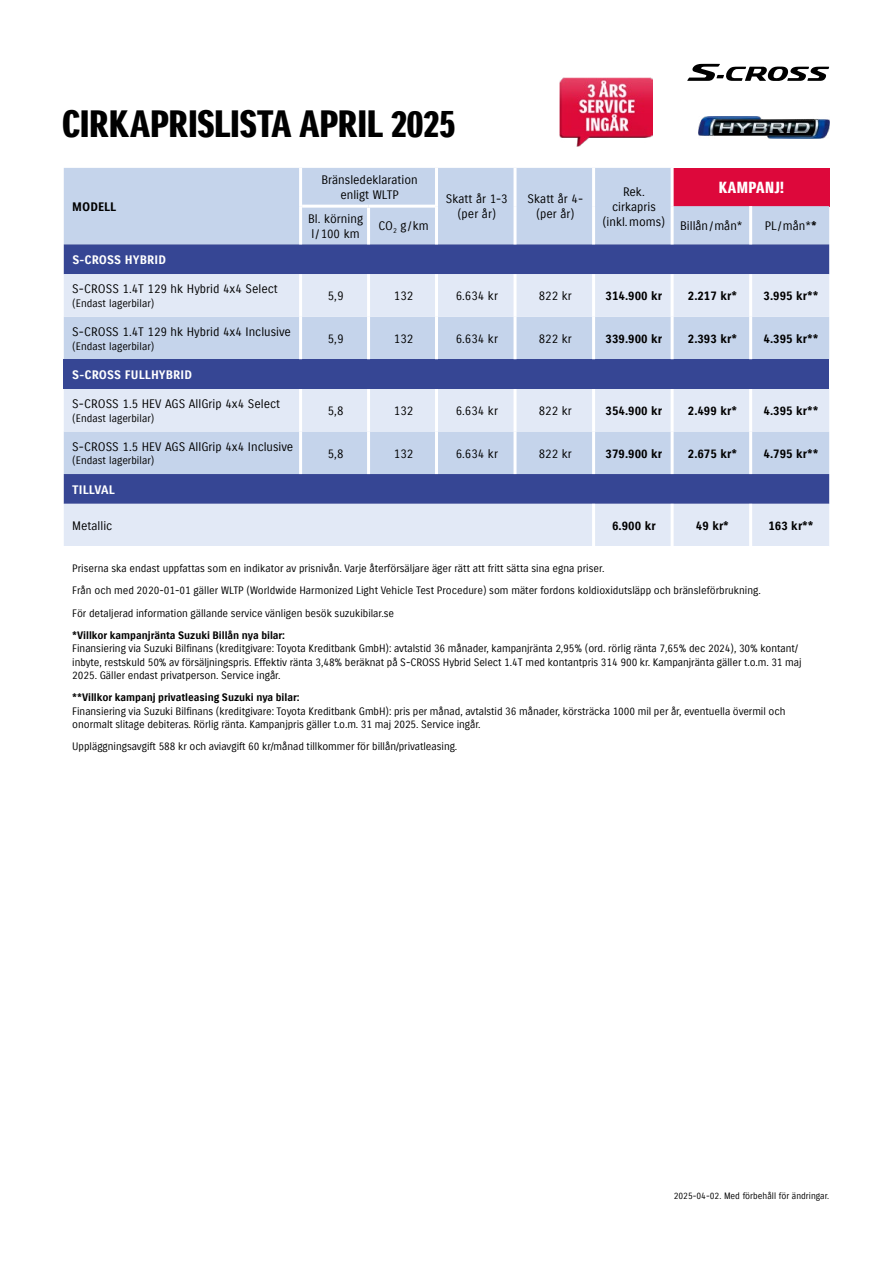
<style>
.page{position:relative;width:893px;height:1263px;background:#fff}
.page>*{position:absolute;margin:0;border:0;box-sizing:border-box;transform-origin:0 0}
.t1{font:37.05px "Suzuki PRO Headline";letter-spacing:-.01em;color:#000;scale:1.11 1}
.t2{font:15.6px "Suzuki PRO Headline";letter-spacing:.02em;color:#fff;scale:1.11 1}
.t3{font:12px/15px "Suzuki PRO Regular";color:#000;text-align:center}
.t4{font:12px "Suzuki PRO Bold";color:#000}
.t5{font:12px "Suzuki PRO Bold";letter-spacing:.01em;color:#fff}
.t6{font:10.5px/13.5px "Suzuki PRO Regular";letter-spacing:-.005em;color:#000}
.t7{font:10.5px "Suzuki PRO Bold";letter-spacing:-.005em;color:#000}
.t8{font:9px "Suzuki PRO Regular";color:#000}
.s1{font-family:"Suzuki PRO Bold"}
</style>
<div class="page">
<img style="left:698px;top:117px;width:131px;height:22px">
<div style="left:64px;top:168px;width:607px;height:38px;background:#c5d4eb"></div>
<div style="left:672px;top:168px;width:157px;height:38px;background:#dd083b"></div>
<div style="left:64px;top:206px;width:765px;height:38px;background:#c5d4eb"></div>
<div style="left:64px;top:244px;width:765px;height:30px;background:#364694"></div>
<svg style="left:64px;top:274px;width:765px;height:272px;background:#bbc7e2"></svg>
<div style="left:64px;top:359px;width:765px;height:30px;background:#364694"></div>
<div style="left:64px;top:389px;width:765px;height:42px;background:#e2e9f6"></div>
<hr style="left:367px;top:208px;width:3px;height:36px;background:#fff">
<hr style="left:302px;top:205px;width:67px;height:3px;background:#fff">
<hr style="left:369px;top:205px;width:66px;height:3px;background:#fff">
<hr style="left:299px;top:206px;width:3px;height:38px;background:#fff">
<hr style="left:299px;top:168px;width:3px;height:38px;background:#fff">
<hr style="left:435px;top:168px;width:3px;height:38px;background:#fff">
<hr style="left:514px;top:168px;width:3px;height:38px;background:#fff">
<hr style="left:592px;top:168px;width:3px;height:38px;background:#fff">
<hr style="left:435px;top:206px;width:3px;height:38px;background:#fff">
<hr style="left:514px;top:206px;width:3px;height:38px;background:#fff">
<hr style="left:592px;top:206px;width:3px;height:38px;background:#fff">
<hr style="left:299px;top:274px;width:3px;height:43px;background:#fff">
<hr style="left:367px;top:274px;width:3px;height:43px;background:#fff">
<hr style="left:435px;top:274px;width:3px;height:43px;background:#fff">
<hr style="left:514px;top:274px;width:3px;height:43px;background:#fff">
<hr style="left:592px;top:274px;width:3px;height:43px;background:#fff">
<hr style="left:299px;top:317px;width:3px;height:42px;background:#fff">
<hr style="left:367px;top:317px;width:3px;height:42px;background:#fff">
<hr style="left:435px;top:317px;width:3px;height:42px;background:#fff">
<hr style="left:514px;top:317px;width:3px;height:42px;background:#fff">
<hr style="left:592px;top:317px;width:3px;height:42px;background:#fff">
<hr style="left:299px;top:389px;width:3px;height:42px;background:#fff">
<hr style="left:367px;top:389px;width:3px;height:42px;background:#fff">
<hr style="left:435px;top:389px;width:3px;height:42px;background:#fff">
<hr style="left:514px;top:389px;width:3px;height:42px;background:#fff">
<hr style="left:592px;top:389px;width:3px;height:42px;background:#fff">
<hr style="left:299px;top:431px;width:3px;height:43px;background:#fff">
<hr style="left:367px;top:431px;width:3px;height:43px;background:#fff">
<hr style="left:435px;top:431px;width:3px;height:43px;background:#fff">
<hr style="left:514px;top:431px;width:3px;height:43px;background:#fff">
<hr style="left:592px;top:431px;width:3px;height:43px;background:#fff">
<hr style="left:671px;top:168px;width:3px;height:38px;background:#fff">
<hr style="left:671px;top:206px;width:3px;height:38px;background:#fff">
<hr style="left:592px;top:504px;width:3px;height:42px;background:#fff">
<hr style="left:671px;top:504px;width:3px;height:42px;background:#fff">
<hr style="left:671px;top:274px;width:3px;height:43px;background:#fff">
<hr style="left:671px;top:317px;width:3px;height:42px;background:#fff">
<hr style="left:671px;top:389px;width:3px;height:42px;background:#fff">
<hr style="left:671px;top:431px;width:3px;height:43px;background:#fff">
<hr style="left:749px;top:206px;width:3px;height:38px;background:#fff">
<hr style="left:749px;top:274px;width:3px;height:43px;background:#fff">
<hr style="left:749px;top:317px;width:3px;height:42px;background:#fff">
<hr style="left:749px;top:389px;width:3px;height:42px;background:#fff">
<hr style="left:749px;top:431px;width:3px;height:43px;background:#fff">
<hr style="left:749px;top:504px;width:3px;height:42px;background:#fff">
<svg style="left:687px;top:64px;width:142px;height:17px"></svg>
<img style="left:559px;top:78px;width:93px;height:69px">
<h1 class="t1" style="left:62px;top:102px;width:357px">CIRKAPRISLISTA APRIL 2025</h1>
<p class="t4" style="left:72px;top:199px;width:46px">MODELL</p>
<p class="t5" style="left:72px;top:253px;width:95px">S-CROSS HYBRID</p>
<p class="t3" style="left:72px;top:282px;width:207px">S-CROSS 1.4T 129 hk Hybrid 4x4 Select</p>
<p class="t6" style="left:72px;top:297px;width:84px">(Endast lagerbilar)</p>
<p class="t3" style="left:72px;top:324px;width:220px">S-CROSS 1.4T 129 hk Hybrid 4x4 Inclusive</p>
<p class="t6" style="left:72px;top:339px;width:84px">(Endast lagerbilar)</p>
<p class="t5" style="left:72px;top:367px;width:121px">S-CROSS FULLHYBRID</p>
<p class="t3" style="left:72px;top:397px;width:209px">S-CROSS 1.5 HEV AGS AllGrip 4x4 Select</p>
<p class="t6" style="left:72px;top:411px;width:84px">(Endast lagerbilar)</p>
<p class="t3" style="left:72px;top:439px;width:223px">S-CROSS 1.5 HEV AGS AllGrip 4x4 Inclusive</p>
<p class="t6" style="left:72px;top:454px;width:84px">(Endast lagerbilar)</p>
<p class="t3" style="left:321px;top:173px;width:98px">Bränsledeklaration enligt WLTP</p>
<h2 class="t2" style="left:719px;top:178px;width:60px">KAMPANJ!</h2>
<p class="t3" style="left:446px;top:192px;width:63px">Skatt år 1-3 (per år)</p>
<p class="t3" style="left:528px;top:192px;width:57px">Skatt år 4- (per år)</p>
<p class="t3" style="left:602px;top:184px;width:64px">Rek. cirkapris (inkl.moms)</p>
<p class="t3" style="left:308px;top:211px;width:56px;text-align:left">Bl. körning l/100 km</p>
<p class="t3" style="left:378px;top:218px;width:52px">CO<sub>2</sub> g/km</p>
<p class="t3" style="left:680px;top:218px;width:64px">Billån/mån*</p>
<p class="t3" style="left:765px;top:218px;width:54px">PL /mån*<span class="s1">*</span></p>
<p class="t3" style="left:328px;top:289px;width:17px">5,9</p>
<p class="t3" style="left:394px;top:289px;width:21px">132</p>
<p class="t3" style="left:456px;top:289px;width:44px">6.634 kr</p>
<p class="t3" style="left:539px;top:289px;width:35px">822 kr</p>
<p class="t4" style="left:606px;top:289px;width:58px">314.900 kr</p>
<p class="t4" style="left:688px;top:289px;width:51px">2.217 kr*</p>
<p class="t4" style="left:763px;top:289px;width:56px">3.995 kr**</p>
<p class="t3" style="left:328px;top:331px;width:17px">5,9</p>
<p class="t3" style="left:394px;top:331px;width:21px">132</p>
<p class="t3" style="left:456px;top:331px;width:44px">6.634 kr</p>
<p class="t3" style="left:539px;top:331px;width:35px">822 kr</p>
<p class="t4" style="left:606px;top:331px;width:58px">339.900 kr</p>
<p class="t4" style="left:688px;top:331px;width:51px">2.393 kr*</p>
<p class="t4" style="left:763px;top:331px;width:56px">4.395 kr**</p>
<p class="t3" style="left:328px;top:403px;width:17px">5,8</p>
<p class="t3" style="left:394px;top:403px;width:21px">132</p>
<p class="t3" style="left:456px;top:403px;width:44px">6.634 kr</p>
<p class="t3" style="left:539px;top:403px;width:35px">822 kr</p>
<p class="t4" style="left:606px;top:403px;width:58px">354.900 kr</p>
<p class="t4" style="left:688px;top:403px;width:51px">2.499 kr*</p>
<p class="t4" style="left:763px;top:403px;width:56px">4.395 kr**</p>
<p class="t3" style="left:328px;top:446px;width:17px">5,8</p>
<p class="t3" style="left:394px;top:446px;width:21px">132</p>
<p class="t3" style="left:456px;top:446px;width:44px">6.634 kr</p>
<p class="t3" style="left:539px;top:446px;width:35px">822 kr</p>
<p class="t4" style="left:606px;top:446px;width:58px">379.900 kr</p>
<p class="t4" style="left:688px;top:446px;width:51px">2.675 kr*</p>
<p class="t4" style="left:763px;top:446px;width:56px">4.795 kr**</p>
<p class="t5" style="left:72px;top:482px;width:44px">TILLVAL</p>
<p class="t3" style="left:72px;top:518px;width:42px">Metallic</p>
<p class="t4" style="left:612px;top:518px;width:45px">6.900 kr</p>
<p class="t4" style="left:696px;top:518px;width:35px">49 kr*</p>
<p class="t4" style="left:768px;top:518px;width:47px">163 kr**</p>
<p class="t6" style="left:72px;top:558px;width:690px;line-height:22px">Priserna ska endast uppfattas som en indikator av prisnivån. Varje återförsäljare äger rätt att fritt sätta sina egna priser.<br>Från och med 2020-01-01 gäller WLTP (Worldwide Harmonized Light Vehicle Test Procedure) som mäter fordons koldioxidutsläpp och bränsleförbrukning.<br>För detaljerad information gällande service vänligen besök suzukibilar.se</p>
<p class="t7" style="left:72px;top:628px;width:214px">*Villkor kampanjränta Suzuki Billån nya bilar:</p>
<p class="t6" style="left:72px;top:642px;width:731px">Finansiering via Suzuki Bilfinans (kreditgivare: Toyota Kreditbank GmbH): avtalstid 36 månader, kampanjränta 2,95% (ord. rörlig ränta 7,65% dec 2024), 30% kontant/ inbyte, restskuld 50% av försäljningspris. Effektiv ränta 3,48% beräknat på S-CROSS Hybrid Select 1.4T med kontantpris 314 900 kr. Kampanjränta gäller t.o.m. 31 maj<br>2025. Gäller endast privatperson. Service ingår.</p>
<p class="t7" style="left:72px;top:691px;width:229px">**Villkor kampanj privatleasing Suzuki nya bilar:</p>
<p class="t6" style="left:72px;top:704px;width:715px">Finansiering via Suzuki Bilfinans (kreditgivare: Toyota Kreditbank GmbH): pris per månad, avtalstid 36 månader, körsträcka 1000 mil per år, eventuella övermil och onormalt slitage debiteras. Rörlig ränta. Kampanjpris gäller t.o.m. 31 maj 2025. Service ingår.</p>
<p class="t6" style="left:72px;top:740px;width:387px">Uppläggningsavgift 588 kr och aviavgift 60 kr/månad tillkommer för billån/privatleasing.</p>
<p class="t8" style="left:674px;top:1190px;width:157px">2025-04-02. Med förbehåll för ändringar.</p>
</div>
